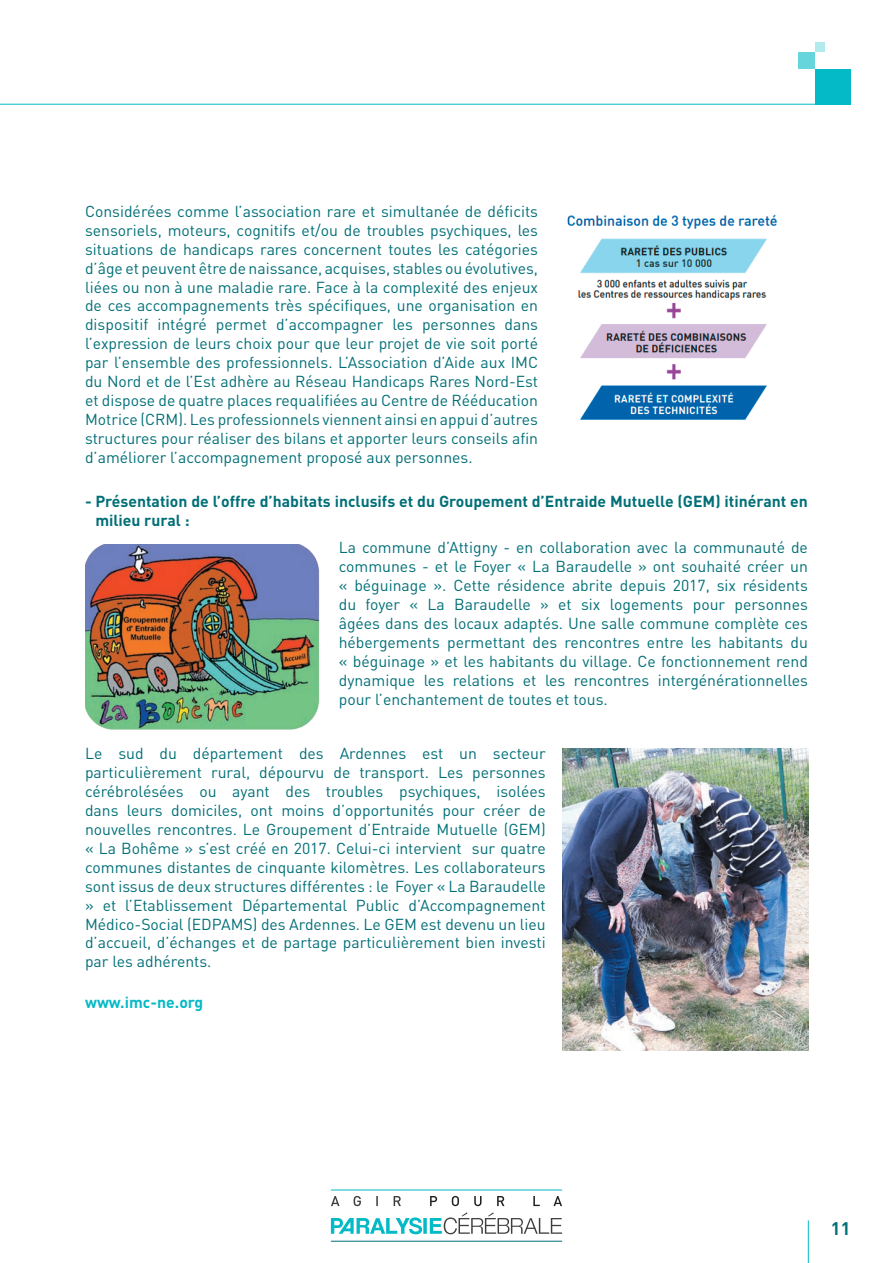
<style>
.page{position:relative;width:893px;height:1263px;background:#fff}
.page>*{position:absolute;margin:0;border:0;box-sizing:border-box;transform-origin:0 0}
.t1{font:700 18px "DIN";color:#016f77}
.t2{font:15.75px/18.9px "DIN";color:#016f77;text-align:justify}
.t3{font:700 15.75px/18.9px "DIN";color:#016f77}
.t4{font:700 15.75px "DIN";color:#03bac6}
</style>
<div class="page">
<hr style="left:808px;top:1220px;width:1px;height:43px;background:#03bac6">
<hr style="left:0;top:104px;width:850px;height:1px;background:#03bac6">
<div style="left:815px;top:69px;width:35px;height:36px;background:#03bac6"></div>
<div style="left:798px;top:52px;width:17px;height:17px;background:#67d5dc"></div>
<div style="left:815px;top:43px;width:9px;height:9px;background:#b3eaee"></div>
<img style="left:567px;top:214px;width:211px;height:206px">
<img style="left:563px;top:748px;width:245px;height:302px">
<img style="left:85px;top:544px;width:235px;height:186px">
<svg style="left:331px;top:1196px;width:70px;height:10px"></svg>
<svg style="left:430px;top:1196px;width:132px;height:10px"></svg>
<svg style="left:331px;top:1212px;width:231px;height:22px"></svg>
<hr style="left:331px;top:1190px;width:231px;height:1px;background:#03bac6">
<hr style="left:331px;top:1241px;width:231px;height:1px;background:#016f77">
<p class="t2" style="left:85px;top:201px;width:455px">Considérées comme l’association rare et simultanée de déficits sensoriels, moteurs, cognitifs et/ou de troubles psychiques, les situations de handicaps rares concernent toutes les catégories d’âge et peuvent être de naissance, acquises, stables ou évolutives, liées ou non à une maladie rare. Face à la complexité des enjeux de ces accompagnements très spécifiques, une organisation en dispositif intégré permet d’accompagner les personnes dans l’expression de leurs choix pour que leur projet de vie soit porté par l’ensemble des professionnels. L’Association d’Aide aux IMC du Nord et de l’Est adhère au Réseau Handicaps Rares Nord-Est et dispose de quatre places requalifiées au Centre de Rééducation Motrice (CRM). Les professionnels viennent ainsi en appui d’autres structures pour réaliser des bilans et apporter leurs conseils afin d’améliorer l’accompagnement proposé aux personnes.</p>
<p class="t3" style="left:95px;top:491px;width:714px;text-indent:-10px">- Présentation de l’offre d’habitats inclusifs et du Groupement d’Entraide Mutuelle (GEM) itinérant en milieu rural :</p>
<p class="t2" style="left:339px;top:538px;width:471px">La commune d’Attigny - en collaboration avec la communauté de communes - et le Foyer « La Baraudelle » ont souhaité créer un « béguinage ». Cette résidence abrite depuis 2017, six résidents du foyer « La Baraudelle » et six logements pour personnes âgées dans des locaux adaptés. Une salle commune complète ces hébergements permettant des rencontres entre les habitants du « béguinage » et les habitants du village. Ce fonctionnement rend dynamique les relations et les rencontres intergénérationnelles pour l’enchantement de toutes et tous.</p>
<p class="t2" style="left:85px;top:744px;width:462px">Le sud du département des Ardennes est un secteur particulièrement rural, dépourvu de transport. Les personnes cérébrolésées ou ayant des troubles psychiques, isolées dans leurs domiciles, ont moins d’opportunités pour créer de nouvelles rencontres. Le Groupement d’Entraide Mutuelle (GEM) « La Bohême » s’est créé en 2017. Celui-ci intervient sur quatre communes distantes de cinquante kilomètres. Les collaborateurs sont issus de deux structures différentes : le Foyer « La Baraudelle » et l’Etablissement Départemental Public d’Accompagnement Médico-Social (EDPAMS) des Ardennes. Le GEM est devenu un lieu d’accueil, d’échanges et de partage particulièrement bien investi par les adhérents.</p>
<p class="t4" style="left:85px;top:991px;width:120px">www.imc-ne.org</p>
<p class="t1" style="left:831px;top:1217px;width:21px">11</p>
</div>
